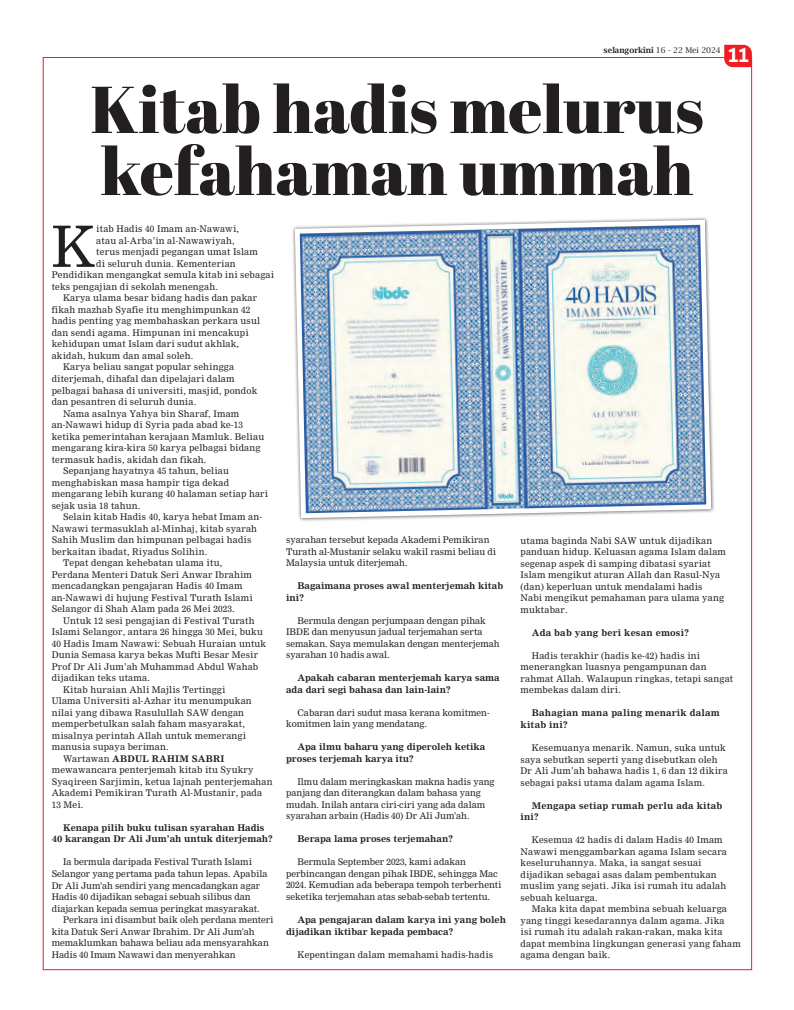
<style>
.page{position:relative;width:794px;height:1010px;background:#fff}
.page>*{position:absolute;margin:0;border:0;box-sizing:border-box;transform-origin:0 0}
.Headline_new{font:66px/62px "Abril Fatface";color:#231f20}
.Body{font:55.7px "Nimrod";color:#231f20}
.t1{font:700 20px "Aller";color:#fff}
.Body-2{font:9px/11.5px "Nimrod";letter-spacing:.02em;color:#231f20}
.Body-3{font:9px/11.5px "Nimrod";color:#231f20}
.Body-4{font:700 9px/11.5px "Nimrod";color:#231f20}
.Body-5{font:700 9px/11.5px "Nimrod";letter-spacing:.02em;color:#231f20}
.t2{font:600 8px "Lucida Bright";color:#231f20}
.s1{font-weight:400}
.s2{font-weight:700}
</style>
<div class="page">
<svg style="left:724px;top:45px;width:28px;height:22px"></svg>
<svg style="left:292px;top:217px;width:421px;height:303px"></svg>
<p class="t2" style="left:603px;top:45px;width:119px">selangorkini <span class="s1">16 - 22 Mei 2024</span></p>
<p class="t1" style="left:727px;top:43px;width:24px">11</p>
<p class="Headline_new" style="left:90px;top:77px;width:615px">Kitab hadis melurus kefahaman ummah</p>
<p class="Body" style="left:52px;top:213px;width:45px">K</p>
<p class="Body-2" style="left:96px;top:223px;width:144px">itab Hadis 40 Imam an-Nawawi,</p>
<p class="Body-2" style="left:96px;top:235px;width:140px">atau al-Arba’in al-Nawawiyah,</p>
<p class="Body-2" style="left:96px;top:246px;width:163px">terus menjadi pegangan umat Islam</p>
<p class="Body-2" style="left:96px;top:258px;width:141px">di seluruh dunia. Kementerian</p>
<p class="Body-2" style="left:52px;top:269px;width:224px">Pendidikan mengangkat semula kitab ini sebagai</p>
<p class="Body-2" style="left:52px;top:281px;width:168px">teks pengajian di sekolah menengah.</p>
<p class="Body-2" style="left:52px;top:292px;width:210px;text-indent:11px">Karya ulama besar bidang hadis dan pakar fikah mazhab Syafie itu menghimpunkan 42 hadis penting yag membahaskan perkara usul dan sendi agama. Himpunan ini mencakupi kehidupan umat Islam dari sudut akhlak, akidah, hukum dan amal soleh.</p>
<p class="Body-2" style="left:52px;top:361px;width:207px;text-indent:11px">Karya beliau sangat popular sehingga diterjemah, dihafal dan dipelajari dalam pelbagai bahasa di universiti, masjid, pondok dan pesantren di seluruh dunia.</p>
<p class="Body-2" style="left:52px;top:407px;width:214px;text-indent:11px">Nama asalnya Yahya bin Sharaf, Imam an-Nawawi hidup di Syria pada abad ke-13 ketika pemerintahan kerajaan Mamluk. Beliau mengarang kira-kira 50 karya pelbagai bidang termasuk hadis, akidah dan fikah.</p>
<p class="Body-2" style="left:52px;top:465px;width:218px;text-indent:11px">Sepanjang hayatnya 45 tahun, beliau menghabiskan masa hampir tiga dekad mengarang lebih kurang 40 halaman setiap hari sejak usia 18 tahun.</p>
<p class="Body-2" style="left:52px;top:511px;width:212px;text-indent:11px">Selain kitab Hadis 40, karya hebat Imam an-Nawawi termasuklah al-Minhaj, kitab syarah Sahih Muslim dan himpunan pelbagai hadis berkaitan ibadat, Riyadus Solihin.</p>
<p class="Body-2" style="left:52px;top:557px;width:203px;text-indent:11px">Tepat dengan kehebatan ulama itu, Perdana Menteri Datuk Seri Anwar Ibrahim mencadangkan pengajaran Hadis 40 Imam an-Nawawi di hujung Festival Turath Islami Selangor di Shah Alam pada 26 Mei 2023.</p>
<p class="Body-2" style="left:52px;top:614px;width:216px;text-indent:11px">Untuk 12 sesi pengajian di Festival Turath Islami Selangor, antara 26 hingga 30 Mei, buku 40 Hadis Imam Nawawi: Sebuah Huraian untuk Dunia Semasa karya bekas Mufti Besar Mesir Prof Dr Ali Jum’ah Muhammad Abdul Wahab dijadikan teks utama.</p>
<p class="Body-2" style="left:52px;top:683px;width:202px;text-indent:11px">Kitab huraian Ahli Majlis Tertinggi Ulama Universiti al-Azhar itu menumpukan nilai yang dibawa Rasulullah SAW dengan memperbetulkan salah faham masyarakat, misalnya perintah Allah untuk memerangi manusia supaya beriman.</p>
<p class="Body-2" style="left:52px;top:752px;width:222px;text-indent:11px">Wartawan <span class="s2">ABDUL RAHIM SABRI </span>mewawancara penterjemah kitab itu Syukry Syaqireen Sarjimin, ketua lajnah penterjemahan Akademi Pemikiran Turath Al-Mustanir, pada 13 Mei.</p>
<p class="Body-4" style="left:52px;top:821px;width:222px;text-align:center">Kenapa pilih buku tulisan syarahan Hadis<br>40 karangan Dr Ali Jum’ah untuk diterjemah?</p>
<p class="Body-3" style="left:52px;top:856px;width:217px;text-indent:11px">Ia bermula daripada Festival Turath Islami Selangor yang pertama pada tahun lepas. Apabila Dr Ali Jum'ah sendiri yang mencadangkan agar Hadis 40 dijadikan sebagai sebuah silibus dan diajarkan kepada semua peringkat masyarakat.</p>
<p class="Body-3" style="left:52px;top:913px;width:223px;text-indent:11px">Perkara ini disambut baik oleh perdana menteri kita Datuk Seri Anwar Ibrahim. Dr Ali Jum'ah memaklumkan bahawa beliau ada mensyarahkan Hadis 40 Imam Nawawi dan menyerahkan</p>
<p class="Body-3" style="left:286px;top:534px;width:212px">syarahan tersebut kepada Akademi Pemikiran<br>Turath al-Mustanir selaku wakil rasmi beliau di<br>Malaysia untuk diterjemah.</p>
<p class="Body-4" style="left:286px;top:580px;width:218px;text-indent:11px">Bagaimana proses awal menterjemah kitab ini?</p>
<p class="Body-3" style="left:286px;top:614px;width:215px;text-indent:11px">Bermula dengan perjumpaan dengan pihak IBDE dan menyusun jadual terjemahan serta semakan. Saya memulakan dengan menterjemah syarahan 10 hadis awal.</p>
<p class="Body-4" style="left:286px;top:672px;width:215px;text-indent:11px">Apakah cabaran menterjemah karya sama ada dari segi bahasa dan lain-lain?</p>
<p class="Body-3" style="left:286px;top:706px;width:205px;text-indent:11px">Cabaran dari sudut masa kerana komitmen&shy;komitmen lain yang mendatang.</p>
<p class="Body-4" style="left:286px;top:741px;width:201px;text-indent:11px">Apa ilmu baharu yang diperoleh ketika proses terjemah karya itu?</p>
<p class="Body-3" style="left:286px;top:775px;width:210px;text-indent:11px">Ilmu dalam meringkaskan makna hadis yang panjang dan diterangkan dalam bahasa yang mudah. Inilah antara ciri-ciri yang ada dalam syarahan arbain (Hadis 40) Dr Ali Jum'ah.</p>
<p class="Body-4" style="left:297px;top:833px;width:157px">Berapa lama proses terjemahan?</p>
<p class="Body-3" style="left:286px;top:856px;width:217px;text-indent:11px">Bermula September 2023, kami adakan perbincangan dengan pihak IBDE, sehingga Mac 2024. Kemudian ada beberapa tempoh terberhenti seketika terjemahan atas sebab-sebab tertentu.</p>
<p class="Body-4" style="left:286px;top:913px;width:221px;text-indent:11px">Apa pengajaran dalam karya ini yang boleh dijadikan iktibar kepada pembaca?</p>
<p class="Body-2" style="left:297px;top:948px;width:197px">Kepentingan dalam memahami hadis-hadis</p>
<p class="Body-2" style="left:520px;top:534px;width:207px">utama baginda Nabi SAW untuk dijadikan panduan hidup. Keluasan agama Islam dalam segenap aspek di samping dibatasi syariat Islam mengikut aturan Allah dan Rasul-Nya (dan) keperluan untuk mendalami hadis Nabi mengikut pemahaman para ulama yang muktabar.</p>
<p class="Body-5" style="left:532px;top:626px;width:158px">Ada bab yang beri kesan emosi?</p>
<p class="Body-2" style="left:520px;top:649px;width:214px;text-indent:11px">Hadis terakhir (hadis ke-42) hadis ini menerangkan luasnya pengampunan dan rahmat Allah. Walaupun ringkas, tetapi sangat membekas dalam diri.</p>
<p class="Body-5" style="left:520px;top:707px;width:201px;text-indent:11px">Bahagian mana paling menarik dalam kitab ini?</p>
<p class="Body-2" style="left:520px;top:741px;width:209px;text-indent:11px">Kesemuanya menarik. Namun, suka untuk saya sebutkan seperti yang disebutkan oleh Dr Ali Jum’ah bahawa hadis 1, 6 dan 12 dikira sebagai paksi utama dalam agama Islam.</p>
<p class="Body-5" style="left:520px;top:799px;width:203px;text-indent:11px">Mengapa setiap rumah perlu ada kitab ini?</p>
<p class="Body-2" style="left:520px;top:833px;width:208px;text-indent:11px">Kesemua 42 hadis di dalam Hadis 40 Imam Nawawi menggambarkan agama Islam secara keseluruhannya. Maka, ia sangat sesuai dijadikan sebagai asas dalam pembentukan muslim yang sejati. Jika isi rumah itu adalah sebuah keluarga.</p>
<p class="Body-2" style="left:520px;top:902px;width:222px;text-indent:11px">Maka kita dapat membina sebuah keluarga yang tinggi kesedarannya dalam agama. Jika<br>isi rumah itu adalah rakan-rakan, maka kita dapat membina lingkungan generasi yang faham agama dengan baik.</p>
</div>
